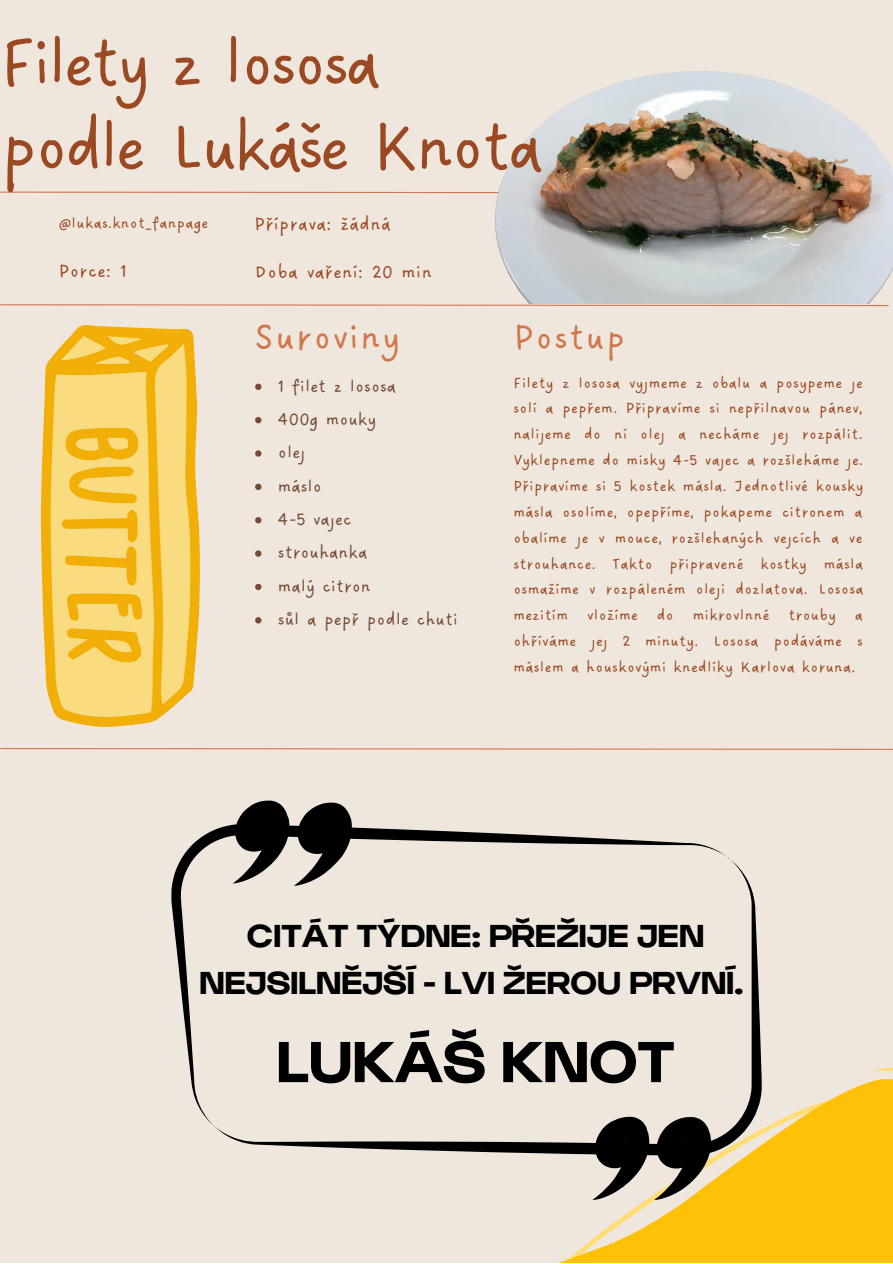
<style>
.page{position:relative;width:893px;height:1264px;background:#fff}
.page>*{position:absolute;margin:0;border:0;box-sizing:border-box;transform-origin:0 0}
.t1{font:74.85px "DO Sans Regular Alt";letter-spacing:-.065em;color:#9b4922}
.t2{font:700 60px "Gymnazium";color:#000}
.t3{font:40.05px "DO Sans Regular Alt";letter-spacing:.02em;color:#d1774c}
.t4{font:38.7px "DO Sans Regular Alt";letter-spacing:.02em;color:#d1774c}
.t5{font:700 33px/46px "Gymnazium";color:#000;text-align:center}
.t6{font:19.95px "DO Sans Regular Alt";letter-spacing:.02em;color:#9b4922}
.t7{font:19.05px/33.3px "DO Sans Regular Alt";color:#764b36}
.t8{font:16.5px/25.8px "DO Sans Regular Alt";letter-spacing:.02em;color:#9b4922;text-align:justify}
</style>
<div class="page">
<div style="left:0;top:0;width:892px;height:1262px;background:#efe7dd"></div>
<svg style="left:0;top:191px;width:475px;height:3px"></svg>
<svg style="left:0;top:304px;width:889px;height:3px"></svg>
<svg style="left:0;top:748px;width:892px;height:2px;background:#dda78a"></svg>
<img style="left:42px;top:325px;width:157px;height:401px">
<img style="left:475px;top:71px;width:417px;height:233px">
<svg style="left:171px;top:825px;width:559px;height:300px"></svg>
<svg style="left:213px;top:859px;width:548px;height:296px"></svg>
<svg style="left:232px;top:800px;width:120px;height:85px"></svg>
<svg style="left:583px;top:1046px;width:309px;height:216px"></svg>
<svg style="left:255px;top:383px;width:6px;height:7px"></svg>
<svg style="left:255px;top:417px;width:6px;height:6px"></svg>
<svg style="left:255px;top:450px;width:6px;height:6px"></svg>
<svg style="left:255px;top:483px;width:6px;height:7px"></svg>
<svg style="left:255px;top:517px;width:6px;height:6px"></svg>
<svg style="left:255px;top:550px;width:6px;height:7px"></svg>
<svg style="left:255px;top:584px;width:6px;height:6px"></svg>
<svg style="left:255px;top:617px;width:6px;height:6px"></svg>
<h1 class="t1" style="left:0;top:19px;width:382px">Filety z lososa</h1>
<h1 class="t1" style="left:0;top:103px;width:545px">podle Lukáše Knota</h1>
<p class="t8" style="left:59px;top:211px;width:151px">@lukas.knot_fanpage</p>
<p class="t6" style="left:254px;top:213px;width:138px">Příprava: žádná</p>
<p class="t6" style="left:59px;top:259px;width:69px">Porce: 1</p>
<p class="t6" style="left:254px;top:260px;width:179px">Doba vaření: 20 min</p>
<h3 class="t3" style="left:254px;top:314px;width:147px">Suroviny</h3>
<h3 class="t4" style="left:513px;top:315px;width:114px">Postup</h3>
<p class="t8" style="left:513px;top:370px;width:351px">Filety z lososa vyjmeme z obalu a posypeme je solí a pepřem. Připravíme si nepřilnavou pánev, nalijeme do ní olej a necháme jej rozpálit.<br>Vyklepneme do misky 4-5 vajec a rozšleháme je.<br>Připravíme si 5 kostek másla. Jednotlivé kousky másla osolíme, opepříme, pokapeme citronem a obalíme je v mouce, rozšlehaných vejcích a ve strouhance. Takto připravené kostky másla osmažíme v rozpáleném oleji dozlatova. Lososa mezitím vložíme do mikrovlnné trouby a ohříváme jej 2 minuty. Lososa podáváme s máslem a houskovými knedlíky Karlova koruna.</p>
<p class="t7" style="left:278px;top:370px;width:181px">1 filet z lososa<br>400g mouky<br>olej<br>máslo<br>4-5 vajec<br>strouhanka<br>malý citron<br>sůl a pepř podle chuti</p>
<h3 class="t5" style="left:199px;top:910px;width:545px">CITÁT TÝDNE: PŘEŽIJE JEN<br>NEJSILNĚJŠÍ - LVI ŽEROU PRVNÍ.</h3>
<h2 class="t2" style="left:276px;top:1020px;width:399px">LUKÁŠ KNOT</h2>
</div>
